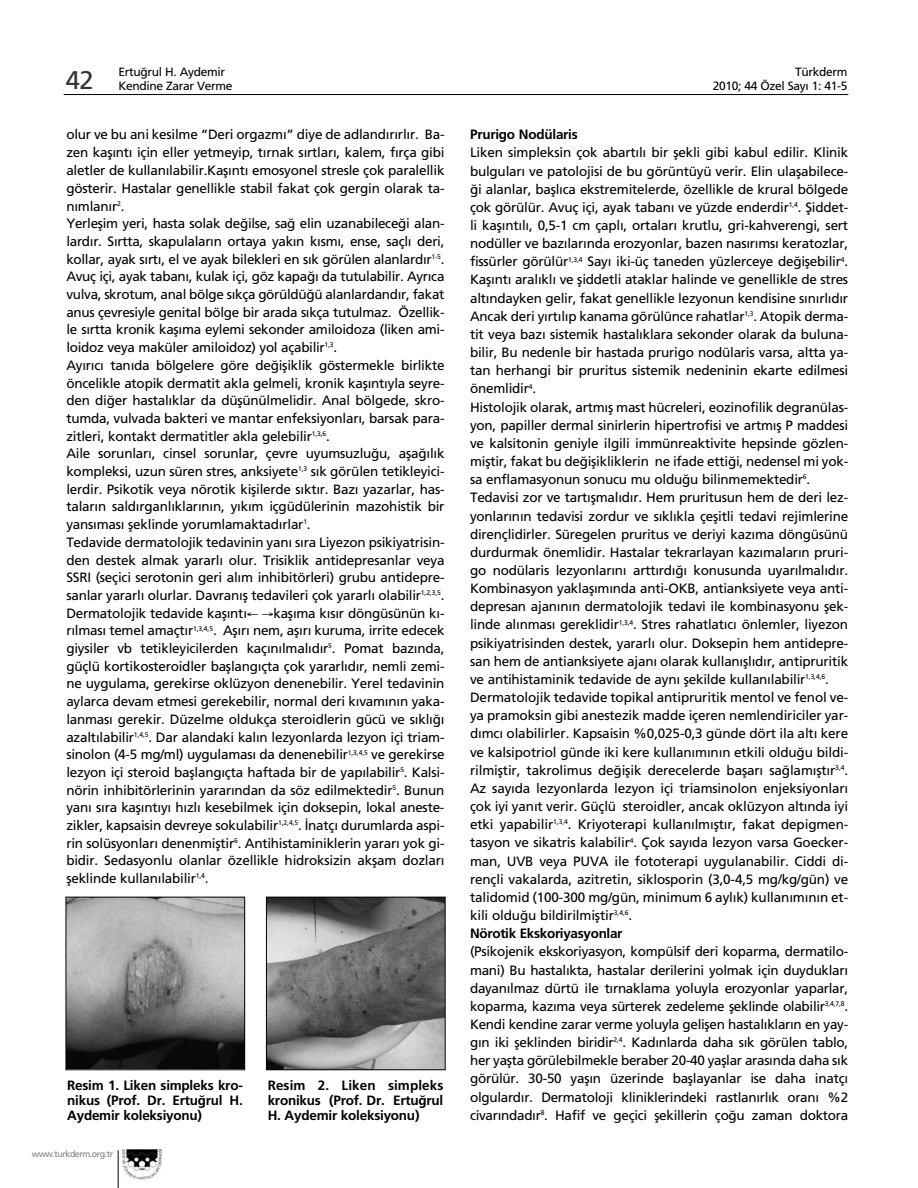
<style>
.page{position:relative;width:918px;height:1188px;background:#fff}
.page>*{position:absolute;margin:0;border:0;box-sizing:border-box;transform-origin:0 0}
.t1{font:25.5px "Frutiger";color:#333}
.t2{font:13.5px/18.1px "Frutiger";letter-spacing:-.015em;color:#000}
.t3{font:700 13.5px/15px "Frutiger";letter-spacing:-.015em;color:#000;text-align:justify}
.t4{font:12px/13.5px "Frutiger";letter-spacing:-.03em;color:#000}
.t5{font:9px "Frutiger";letter-spacing:-.055em;color:#808080}
.s1{font-weight:700}
</style>
<div class="page">
<img style="left:68px;top:899px;width:175px;height:169px">
<div style="left:66px;top:897px;width:179px;height:173px;border:1px solid #000"></div>
<img style="left:268px;top:899px;width:175px;height:169px">
<div style="left:266px;top:897px;width:179px;height:173px;border:1px solid #000"></div>
<hr style="left:64px;top:94px;width:784px;height:1px;background:#000">
<img style="left:123px;top:1149px;width:39px;height:30px">
<hr style="left:118px;top:1150px;width:1px;height:38px;background:#000">
<p class="t4" style="left:118px;top:66px;width:116px">Ertu¤rul H. Aydemir<br>Kendine Zarar Verme</p>
<p class="t4" style="left:795px;top:66px;width:54px">Türkderm</p>
<h1 class="t1" style="left:66px;top:70px;width:29px">42</h1>
<p class="t4" style="left:713px;top:80px;width:136px">2010; 44 Özel Say› 1: 41-5</p>
<p class="t2" style="left:66px;top:127px;width:380px;line-height:17.7px">olur ve bu ani kesilme “Deri orgazm›” diye de adland›r›rl›r. Ba&shy;zen kafl›nt› için eller yetmeyip, t›rnak s›rtlar›, kalem, f›rça gibi aletler de kullan›labilir.Kafl›nt› emosyonel stresle çok paralellik gösterir. Hastalar genellikle stabil fakat çok gergin olarak ta&shy;n›mlan›r<sup>2</sup>.<br>Yerleflim yeri, hasta solak de¤ilse, sa¤ elin uzanabilece¤i alan&shy;lard›r. S›rtta, skapulalar›n ortaya yak›n k›sm›, ense, saçl› deri, kollar, ayak s›rt›, el ve ayak bilekleri en s›k görülen alanlard›r<sup>1-5</sup>.<br>Avuç içi, ayak taban›, kulak içi, göz kapa¤› da tutulabilir. Ayr›ca vulva, skrotum, anal bölge s›kça görüldü¤ü alanlardand›r, fakat anus çevresiyle genital bölge bir arada s›kça tutulmaz. Özellik&shy;le s›rtta kronik kafl›ma eylemi sekonder amiloidoza (liken ami&shy;loidoz veya maküler amiloidoz) yol açabilir<sup>1,3</sup>.<br>Ay›r›c› tan›da bölgelere göre de¤ifliklik göstermekle birlikte öncelikle atopik dermatit akla gelmeli, kronik kafl›nt›yla seyre&shy;den di¤er hastal›klar da düflünülmelidir. Anal bölgede, skro&shy;tumda, vulvada bakteri ve mantar enfeksiyonlar›, barsak para&shy;zitleri, kontakt dermatitler akla gelebilir<sup>1,3,6</sup>.<br>Aile sorunlar›, cinsel sorunlar, çevre uyumsuzlu¤u, afla¤›l›k kompleksi, uzun süren stres, anksiyete<sup>1,3</sup> s›k görülen tetikleyici&shy;lerdir. Psikotik veya nörotik kiflilerde s›kt›r. Baz› yazarlar, has&shy;talar›n sald›rganl›klar›n›n, y›k›m içgüdülerinin mazohistik bir yans›mas› fleklinde yorumlamaktad›rlar<sup>1</sup>.<br>Tedavide dermatolojik tedavinin yan› s›ra Liyezon psikiyatrisin&shy;den destek almak yararl› olur. Trisiklik antidepresanlar veya SSRI (seçici serotonin geri al›m inhibitörleri) grubu antidepre&shy;sanlar yararl› olurlar. Davran›fl tedavileri çok yararl› olabilir<sup>1,2,3,5</sup>.<br>Dermatolojik tedavide kafl›nt›← →kafl›ma k›s›r döngüsünün k›- r›lmas› temel amaçt›r<sup>1,3,4,5</sup>. Afl›r› nem, afl›r› kuruma, irrite edecek giysiler vb tetikleyicilerden kaç›n›lmal›d›r<sup>5</sup>. Pomat baz›nda, güçlü kortikosteroidler bafllang›çta çok yararl›d›r, nemli zemi&shy;ne uygulama, gerekirse oklüzyon denenebilir. Yerel tedavinin aylarca devam etmesi gerekebilir, normal deri k›vam›n›n yaka&shy;lanmas› gerekir. Düzelme oldukça steroidlerin gücü ve s›kl›¤› azalt›labilir<sup>1,4,5</sup>. Dar alandaki kal›n lezyonlarda lezyon içi triam&shy;sinolon (4-5 mg/ml) uygulamas› da denenebilir<sup>1,3,4,5</sup> ve gerekirse lezyon içi steroid bafllang›çta haftada bir de yap›labilir<sup>5</sup>. Kalsi&shy;nörin inhibitörlerinin yarar›ndan da söz edilmektedir<sup>5</sup>. Bunun yan› s›ra kafl›nt›y› h›zl› kesebilmek için doksepin, lokal aneste&shy;zikler, kapsaisin devreye sokulabilir<sup>1,2,4,5</sup>. ‹natç› durumlarda aspi&shy;rin solüsyonlar› denenmifltir<sup>6</sup>. Antihistaminiklerin yarar› yok gi&shy;bidir. Sedasyonlu olanlar özellikle hidroksizin akflam dozlar› fleklinde kullan›labilir<sup>1,4</sup>.</p>
<p class="t3" style="left:470px;top:128px;width:109px">Prurigo Nodülaris</p>
<p class="t2" style="left:470px;top:145px;width:380px">Liken simpleksin çok abart›l› bir flekli gibi kabul edilir. Klinik bulgular› ve patolojisi de bu görüntüyü verir. Elin ulaflabilece-¤i alanlar, bafll›ca ekstremitelerde, özellikle de krural bölgede çok görülür. Avuç içi, ayak taban› ve yüzde enderdir<sup>1,4</sup>. fiiddet&shy;li kafl›nt›l›, 0,5-1 cm çapl›, ortalar› krutlu, gri-kahverengi, sert nodüller ve baz›lar›nda erozyonlar, bazen nas›r›ms› keratozlar, fissürler görülür<sup>1,3,4</sup> Say› iki-üç taneden yüzlerceye de¤iflebilir<sup>4</sup>.<br>Kafl›nt› aral›kl› ve fliddetli ataklar halinde ve genellikle de stres alt›ndayken gelir, fakat genellikle lezyonun kendisine s›n›rl›d›r Ancak deri y›rt›l›p kanama görülünce rahatlar<sup>1,3</sup>. Atopik derma&shy;tit veya baz› sistemik hastal›klara sekonder olarak da buluna&shy;bilir, Bu nedenle bir hastada prurigo nodülaris varsa, altta ya&shy;tan herhangi bir pruritus sistemik nedeninin ekarte edilmesi önemlidir<sup>4</sup>.<br>Histolojik olarak, artm›fl mast hücreleri, eozinofilik degranülas&shy;yon, papiller dermal sinirlerin hipertrofisi ve artm›fl P maddesi ve kalsitonin geniyle ilgili immünreaktivite hepsinde gözlen&shy;mifltir, fakat bu de¤iflikliklerin ne ifade etti¤i, nedensel mi yok&shy;sa enflamasyonun sonucu mu oldu¤u bilinmemektedir<sup>6</sup>.<br>Tedavisi zor ve tart›flmal›d›r. Hem pruritusun hem de deri lez&shy;yonlar›n›n tedavisi zordur ve s›kl›kla çeflitli tedavi rejimlerine dirençlidirler. Süregelen pruritus ve deriyi kaz›ma döngüsünü durdurmak önemlidir. Hastalar tekrarlayan kaz›malar›n pruri&shy;go nodülaris lezyonlar›n› artt›rd›¤› konusunda uyar›lmal›d›r.<br>Kombinasyon yaklafl›m›nda anti-OKB, antianksiyete veya anti&shy;depresan ajan›n›n dermatolojik tedavi ile kombinasyonu flek&shy;linde al›nmas› gereklidir<sup>1,3,4</sup>. Stres rahatlat›c› önlemler, liyezon psikiyatrisinden destek, yararl› olur. Doksepin hem antidepre&shy;san hem de antianksiyete ajan› olarak kullan›fll›d›r, antipruritik ve antihistaminik tedavide de ayn› flekilde kullan›labilir<sup>1,3,4,6</sup>.<br>Dermatolojik tedavide topikal antipruritik mentol ve fenol ve&shy;ya pramoksin gibi anestezik madde içeren nemlendiriciler yar&shy;d›mc› olabilirler. Kapsaisin %0,025-0,3 günde dört ila alt› kere ve kalsipotriol günde iki kere kullan›m›n›n etkili oldu¤u bildi&shy;rilmifltir, takrolimus de¤iflik derecelerde baflar› sa¤lam›flt›r<sup>3,4</sup>.<br>Az say›da lezyonlarda lezyon içi triamsinolon enjeksiyonlar› çok iyi yan›t verir. Güçlü steroidler, ancak oklüzyon alt›nda iyi etki yapabilir<sup>1,3,4</sup>. Kriyoterapi kullan›lm›flt›r, fakat depigmen&shy;tasyon ve sikatris kalabilir<sup>4</sup>. Çok say›da lezyon varsa Goecker&shy;man, UVB veya PUVA ile fototerapi uygulanabilir. Ciddi di&shy;rençli vakalarda, azitretin, siklosporin (3,0-4,5 mg/kg/gün) ve talidomid (100-300 mg/gün, minimum 6 ayl›k) kullan›m›n›n et&shy;kili oldu¤u bildirilmifltir<sup>3,4,6</sup>.<br><span class="s1">Nörotik Ekskoriyasyonlar</span></p>
<p class="t2" style="left:470px;top:944px;width:380px;text-align:justify">(Psikojenik ekskoriyasyon, kompülsif deri koparma, dermatilo&shy;mani) Bu hastal›kta, hastalar derilerini yolmak için duyduklar› dayan›lmaz dürtü ile t›rnaklama yoluyla erozyonlar yaparlar, koparma, kaz›ma veya sürterek zedeleme fleklinde olabilir<sup>3,4,7,8</sup>.<br>Kendi kendine zarar verme yoluyla geliflen hastal›klar›n en yay&shy;g›n iki fleklinden biridir<sup>2,4</sup>. Kad›nlarda daha s›k görülen tablo, her yaflta görülebilmekle beraber 20-40 yafllar aras›nda daha s›k görülür. 30-50 yafl›n üzerinde bafllayanlar ise daha inatç› olgulard›r. Dermatoloji kliniklerindeki rastlan›rl›k oran› %2 civar›ndad›r<sup>8</sup>. Hafif ve geçici flekillerin ço¤u zaman doktora</p>
<p class="t3" style="left:67px;top:1079px;width:177px">Resim 1. Liken simpleks kro&shy;nikus (Prof. Dr. Ertu¤rul H.<br>Aydemir koleksiyonu)</p>
<p class="t3" style="left:268px;top:1079px;width:177px">Resim 2. Liken simpleks kronikus (Prof. Dr. Ertu¤rul H. Aydemir koleksiyonu)</p>
<p class="t5" style="left:32px;top:1151px;width:83px">www.turkderm.org.tr</p>
</div>
